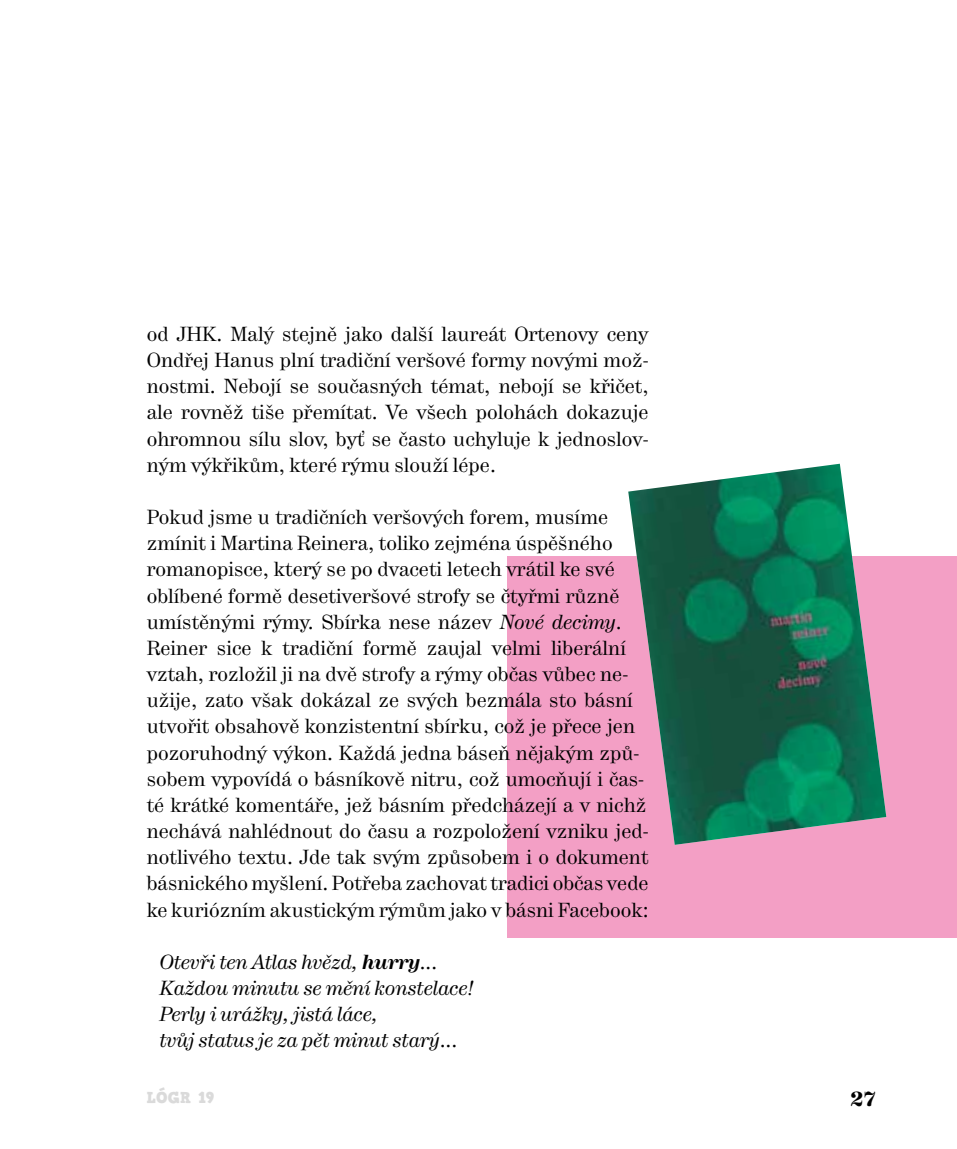
<style>
.page{position:relative;width:957px;height:1149px;background:#fff}
.page>*{position:absolute;margin:0;border:0;box-sizing:border-box;transform-origin:0 0}
.t1{font:20.25px/26.1px "Hercules";color:#000;text-align:justify}
.t2{font:italic 20.25px/26.1px "Hercules";color:#000}
.t3{font:500 20.25px "Hercules";color:#000}
.t4{font:15.75px "HVD Comic Serif Pro";letter-spacing:.015em;color:#dadada}
.s1{font-style:italic}
.s2{font-weight:700}
.s3{font-style:normal}
</style>
<div class="page">
<div style="left:507px;top:556px;width:450px;height:381px;background:#f39fc5"></div>
<img style="left:628px;top:463px;width:258px;height:381px">
<p class="t1" style="left:147px;top:321px;width:503px">od JHK. Malý stejně jako další laureát Ortenovy ceny Ondřej Hanus plní tradiční veršové formy novými mož&shy;nostmi. Nebojí se současných témat, nebojí se křičet, ale rovněž tiše přemítat. Ve všech polohách dokazuje ohromnou sílu slov, byť se často uchyluje k jednoslov&shy;ným výkřikům, které rýmu slouží lépe.</p>
<p class="t1" style="left:147px;top:504px;width:503px;text-align:left">Pokud jsme u tradičních veršových forem, musíme zmínit i Martina Reinera, toliko zejména úspěšného romanopisce, který se po dvaceti letech vrátil ke své oblíbené formě desetiveršové strofy se čtyřmi různě umístěnými rýmy. Sbírka nese název <span class="s1">Nové decimy</span>.<br>Reiner sice k tradiční formě zaujal velmi liberální vztah, rozložil ji na dvě strofy a rýmy občas vůbec ne&shy;užije, zato však dokázal ze svých bezmála sto básní utvořit obsahově konzistentní sbírku, což je přece jen pozoruhodný výkon. Každá jedna báseň nějakým způ&shy;sobem vypovídá o básníkově nitru, což umocňují i čas&shy;té krátké komentáře, jež básním předcházejí a v nichž nechává nahlédnout do času a rozpoložení vzniku jed&shy;notlivého textu. Jde tak svým způsobem i o dokument básnického myšlení. Potřeba zachovat tradici občas vede ke kuriózním akustickým rýmům jako v básni Facebook:</p>
<p class="t2" style="left:159px;top:949px;width:316px">Otevři ten Atlas hvězd, <span class="s2">hurry</span>...<br>Každou minutu se mění konstelace!<br>Perly i urážky, jistá láce,<br>tvůj status je za pět minut starý<span class="s3">...</span></p>
<p class="t4" style="left:147px;top:1086px;width:69px">LÓGR 19</p>
<p class="t3" style="left:850px;top:1086px;width:27px">27</p>
</div>
